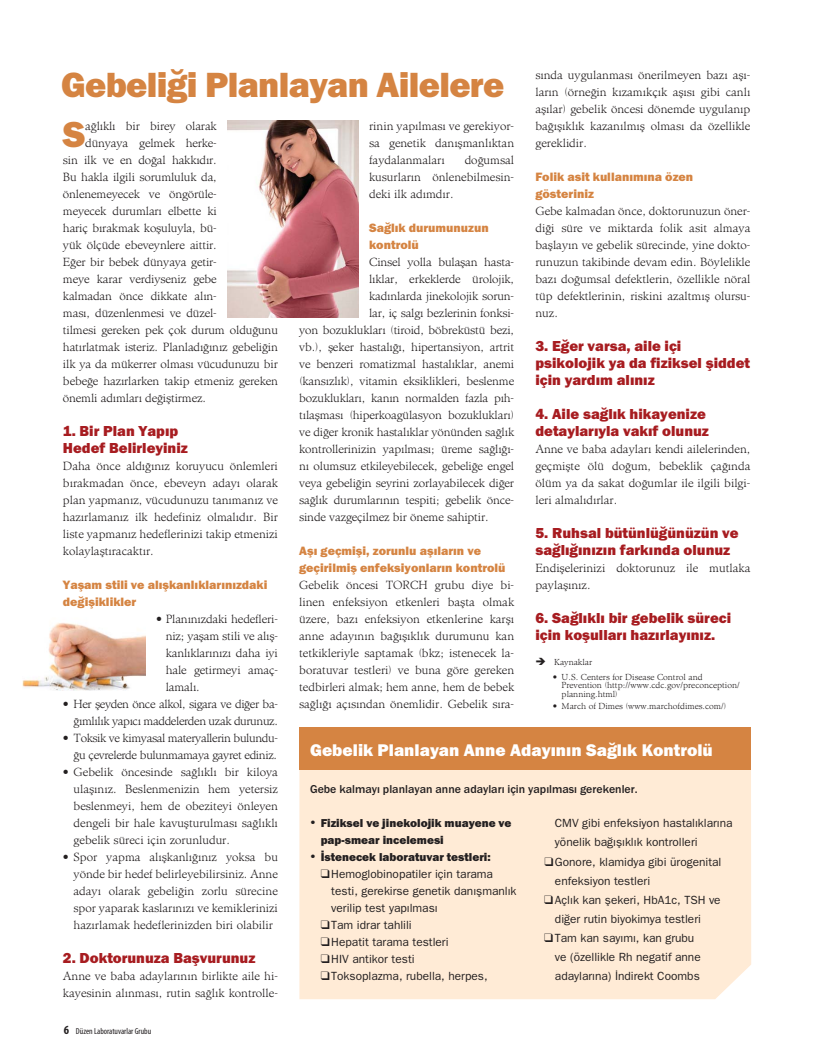
<style>
.page{position:relative;width:815px;height:1063px;background:#fff}
.page>*{position:absolute;margin:0;border:0;box-sizing:border-box;transform-origin:0 0}
.t1{font:800 37.38px "Franklin Gothic";color:#d58442}
.t2{font:800 36.25px "Franklin Gothic";letter-spacing:-.02em;color:#d58442}
.t3{font:800 17.5px "Franklin Gothic";color:#fff}
.t4{font:800 15px/17px "Franklin Gothic";color:#a71c20}
.t5{font:800 12.5px/17px "Franklin Gothic";color:#d58442}
.t6{font:11.88px/17px "Admine";letter-spacing:-.01em;color:#231f20;text-align:justify}
.t7{font:100 11.88px/19.1px "Franklin Gothic";color:#231f20}
.t8{font:11.88px/17px "Admine";letter-spacing:-.03em;color:#231f20;text-align:right}
.t9{font:800 11.88px/17px "Franklin Gothic";color:#231f20}
.t10{font:500 11.88px "Franklin Gothic";color:#231f20}
.t11{font:8.75px/8.5px "Admine";color:#231f20}
.t12{font:condensed 8.75px "Myriad Pro";color:#231f20}
.s1{font-weight:700;font-size:12.5px}
</style>
<div class="page">
<div style="left:299px;top:769px;width:452px;height:230px;background:#ffebd6"></div>
<div style="left:299px;top:727px;width:452px;height:42px;background:#d58442"></div>
<img style="left:227px;top:120px;width:131px;height:197px">
<img style="left:22px;top:623px;width:123px;height:68px">
<h2 class="t2" style="left:61px;top:72px;width:445px">Gebeliği Planlayan Ailelere</h2>
<p class="t6" style="left:535px;top:68px;width:216px">sında uygulanması önerilmeyen bazı aşı&shy;ların (örneğin kızamıkçık aşısı gibi canlı aşılar) gebelik öncesi dönemde uygulanıp bağışıklık kazanılmış olması da özellikle gereklidir.</p>
<p class="t5" style="left:535px;top:169px;width:159px">Folik asit kullanımına özen gösteriniz</p>
<p class="t6" style="left:535px;top:204px;width:216px">Gebe kalmadan önce, doktorunuzun öner&shy;diği süre ve miktarda folik asit almaya başlayın ve gebelik sürecinde, yine dokto&shy;runuzun takibinde devam edin. Böylelikle bazı doğumsal defektlerin, özellikle nöral tüp defektlerinin, riskini azaltmış olursu&shy;nuz.</p>
<p class="t4" style="left:535px;top:339px;width:216px">3. Eğer varsa, aile içi psikolojik ya da fiziksel şiddet için yardım alınız</p>
<p class="t4" style="left:535px;top:407px;width:175px">4. Aile sağlık hikayenize detaylarıyla vakıf olunuz</p>
<p class="t6" style="left:535px;top:442px;width:216px">Anne ve baba adayları kendi ailelerinden, geçmişte ölü doğum, bebeklik çağında ölüm ya da sakat doğumlar ile ilgili bilgi&shy;leri almalıdırlar.</p>
<p class="t4" style="left:535px;top:526px;width:205px">5. Ruhsal bütünlüğünüzün ve sağlığınızın farkında olunuz</p>
<p class="t6" style="left:535px;top:561px;width:216px">Endişelerinizi doktorunuz ile mutlaka paylaşınız.</p>
<p class="t4" style="left:535px;top:611px;width:197px">6. Sağlıklı bir gebelik süreci için koşulları hazırlayınız.</p>
<p class="t11" style="left:535px;top:658px;width:58px">➔ Kaynaklar</p>
<p class="t11" style="left:562px;top:673px;width:180px;text-indent:-9px">• U.S. Centers for Disease Control and<br>Prevention (http://www.cdc.gov/preconception/ planning.html)</p>
<p class="t11" style="left:553px;top:702px;width:175px">• March of Dimes (www.marchofdimes.com/)</p>
<h1 class="t1" style="left:63px;top:121px;width:24px">S</h1>
<p class="t6" style="left:85px;top:119px;width:133px">ağlıklı bir birey olarak</p>
<p class="t6" style="left:369px;top:119px;width:147px">rinin yapılması ve gerekiyor&shy;sa genetik danışmanlıktan faydalanmaları</p>
<p class="t6" style="left:85px;top:136px;width:133px">dünyaya gelmek herke-</p>
<p class="t6" style="left:63px;top:153px;width:155px">sin ilk ve en doğal hakkıdır.</p>
<p class="t6" style="left:63px;top:170px;width:155px">Bu hakla ilgili sorumluluk da,</p>
<p class="t6" style="left:63px;top:187px;width:155px">önlenemeyecek ve öngörüle-</p>
<p class="t6" style="left:63px;top:204px;width:155px">meyecek durumları elbette ki</p>
<p class="t6" style="left:63px;top:221px;width:155px">hariç bırakmak koşuluyla, bü-</p>
<p class="t6" style="left:63px;top:238px;width:155px">yük ölçüde ebeveynlere aittir.</p>
<p class="t6" style="left:63px;top:255px;width:155px">Eğer bir bebek dünyaya getir-</p>
<p class="t6" style="left:63px;top:272px;width:155px">meye karar verdiyseniz gebe</p>
<p class="t6" style="left:63px;top:289px;width:155px">kalmadan önce dikkate alın-</p>
<p class="t6" style="left:63px;top:306px;width:155px">ması, düzenlenmesi ve düzel-</p>
<p class="t6" style="left:63px;top:323px;width:216px">tilmesi gereken pek çok durum olduğunu</p>
<p class="t6" style="left:63px;top:340px;width:216px">hatırlatmak isteriz. Planladığınız gebeliğin</p>
<p class="t6" style="left:63px;top:357px;width:216px">ilk ya da mükerrer olması vücudunuzu bir</p>
<p class="t6" style="left:63px;top:374px;width:216px">bebeğe hazırlarken takip etmeniz gereken</p>
<p class="t6" style="left:63px;top:391px;width:145px">önemli adımları değiştirmez.</p>
<p class="t4" style="left:63px;top:424px;width:126px">1. Bir Plan Yapıp<br>Hedef Belirleyiniz</p>
<p class="t6" style="left:63px;top:459px;width:216px">Daha önce aldığınız koruyucu önlemleri bırakmadan önce, ebeveyn adayı olarak plan yapmanız, vücudunuzu tanımanız ve hazırlamanız ilk hedefiniz olmalıdır. Bir liste yapmanız hedeflerinizi takip etmenizi kolaylaştıracaktır.</p>
<p class="t5" style="left:63px;top:577px;width:206px">Yaşam stili ve alışkanlıklarınızdaki değişiklikler</p>
<p class="t6" style="left:166px;top:612px;width:114px;text-indent:-10px">• Planınızdaki hedefleri&shy;niz; yaşam stili ve alış&shy;kanlıklarınızı daha iyi hale getirmeyi amaç&shy;lamalı.</p>
<p class="t8" style="left:63px;top:697px;width:216px">• Her şeyden önce alkol, sigara ve diğer ba&shy;ğımlılık yapıcı maddelerden uzak durunuz.</p>
<p class="t8" style="left:63px;top:731px;width:216px">• Toksik ve kimyasal materyallerin bulundu&shy;ğu çevrelerde bulunmamaya gayret ediniz.</p>
<p class="t6" style="left:74px;top:765px;width:206px;text-indent:-11px">• Gebelik öncesinde sağlıklı bir kiloya ulaşınız. Beslenmenizin hem yetersiz beslenmeyi, hem de obeziteyi önleyen dengeli bir hale kavuşturulması sağlıklı gebelik süreci için zorunludur.</p>
<p class="t6" style="left:74px;top:850px;width:206px;text-indent:-11px">• Spor yapma alışkanlığınız yoksa bu yönde bir hedef belirleyebilirsiniz. Anne adayı olarak gebeliğin zorlu sürecine spor yaparak kaslarınızı ve kemiklerinizi hazırlamak hedeflerinizden biri olabilir</p>
<p class="t4" style="left:63px;top:951px;width:194px">2. Doktorunuza Başvurunuz</p>
<p class="t6" style="left:63px;top:969px;width:216px">Anne ve baba adaylarının birlikte aile hi&shy;kayesinin alınması, rutin sağlık kontrolle-</p>
<p class="t6" style="left:369px;top:153px;width:147px;text-indent:96px">doğumsal kusurların önlenebilmesin&shy;deki ilk adımdır.</p>
<p class="t5" style="left:369px;top:220px;width:121px">Sağlık durumunuzun kontrolü</p>
<p class="t6" style="left:369px;top:255px;width:147px">Cinsel yolla bulaşan hasta-</p>
<p class="t6" style="left:369px;top:272px;width:147px">lıklar, erkeklerde ürolojik,</p>
<p class="t6" style="left:369px;top:289px;width:147px">kadınlarda jinekolojik sorun-</p>
<p class="t6" style="left:369px;top:306px;width:147px">lar, iç salgı bezlerinin fonksi-</p>
<p class="t6" style="left:299px;top:323px;width:216px">yon bozuklukları (tiroid, böbreküstü bezi,</p>
<p class="t6" style="left:299px;top:340px;width:216px">vb.), şeker hastalığı, hipertansiyon, artrit</p>
<p class="t6" style="left:299px;top:357px;width:216px">ve benzeri romatizmal hastalıklar, anemi</p>
<p class="t6" style="left:299px;top:374px;width:216px">(kansızlık), vitamin eksiklikleri, beslenme</p>
<p class="t6" style="left:299px;top:391px;width:216px">bozuklukları, kanın normalden fazla pıh-</p>
<p class="t6" style="left:299px;top:408px;width:216px">tılaşması (hiperkoagülasyon bozuklukları)</p>
<p class="t6" style="left:299px;top:425px;width:216px">ve diğer kronik hastalıklar yönünden sağlık</p>
<p class="t6" style="left:299px;top:442px;width:216px">kontrollerinizin yapılması; üreme sağlığı-</p>
<p class="t6" style="left:299px;top:459px;width:216px">nı olumsuz etkileyebilecek, gebeliğe engel</p>
<p class="t6" style="left:299px;top:476px;width:216px">veya gebeliğin seyrini zorlayabilecek diğer</p>
<p class="t6" style="left:299px;top:493px;width:216px">sağlık durumlarının tespiti; gebelik önce-</p>
<p class="t6" style="left:299px;top:510px;width:191px">sinde vazgeçilmez bir öneme sahiptir.</p>
<p class="t5" style="left:299px;top:543px;width:208px">Aşı geçmişi, zorunlu aşıların ve geçirilmiş enfeksiyonların kontrolü</p>
<p class="t6" style="left:299px;top:578px;width:216px">Gebelik öncesi TORCH grubu diye bi&shy;linen enfeksiyon etkenleri başta olmak üzere, bazı enfeksiyon etkenlerine karşı anne adayının bağışıklık durumunu kan tetkikleriyle saptamak (bkz; istenecek la&shy;boratuvar testleri) ve buna göre gereken tedbirleri almak; hem anne, hem de bebek sağlığı açısından önemlidir. Gebelik sıra-</p>
<h3 class="t3" style="left:310px;top:744px;width:404px">Gebelik Planlayan Anne Adayının Sağlık Kontrolü</h3>
<p class="t10" style="left:310px;top:785px;width:329px">Gebe kalmayı planlayan anne adayları için yapılması gerekenler.</p>
<p class="t7" style="left:555px;top:815px;width:179px">CMV gibi enfeksiyon hastalıklarına yönelik bağışıklık kontrolleri</p>
<p class="t7" style="left:555px;top:853px;width:168px;text-indent:-11px">❑Gonore, klamidya gibi ürogenital enfeksiyon testleri</p>
<p class="t7" style="left:555px;top:891px;width:167px;text-indent:-11px">❑Açlık kan şekeri, HbA1c, TSH ve diğer rutin biyokimya testleri</p>
<p class="t7" style="left:555px;top:930px;width:147px;text-indent:-11px">❑Tam kan sayımı, kan grubu ve (özellikle Rh negatif anne adaylarına) İndirekt Coombs</p>
<p class="t9" style="left:321px;top:816px;width:192px;text-indent:-11px">• F iziksel ve jinekolojik muayene ve pap-smear incelemesi</p>
<p class="t9" style="left:310px;top:850px;width:182px">• İstenecek laboratuvar testleri:</p>
<p class="t7" style="left:331px;top:867px;width:187px;line-height:17px;text-indent:-11px">❑Hemoglobinopatiler için tarama testi, gerekirse genetik danışmanlık verilip test yapılması</p>
<p class="t7" style="left:321px;top:917px;width:93px">❑Tam idrar tahlili</p>
<p class="t7" style="left:321px;top:934px;width:129px">❑Hepatit tarama testleri</p>
<p class="t7" style="left:321px;top:951px;width:95px">❑HIV antikor testi</p>
<p class="t7" style="left:321px;top:968px;width:168px">❑Toksoplazma, rubella, herpes,</p>
<p class="t12" style="left:64px;top:1028px;width:89px"><span class="s1">6</span> Düzen Laboratuvarlar Grubu</p>
</div>
